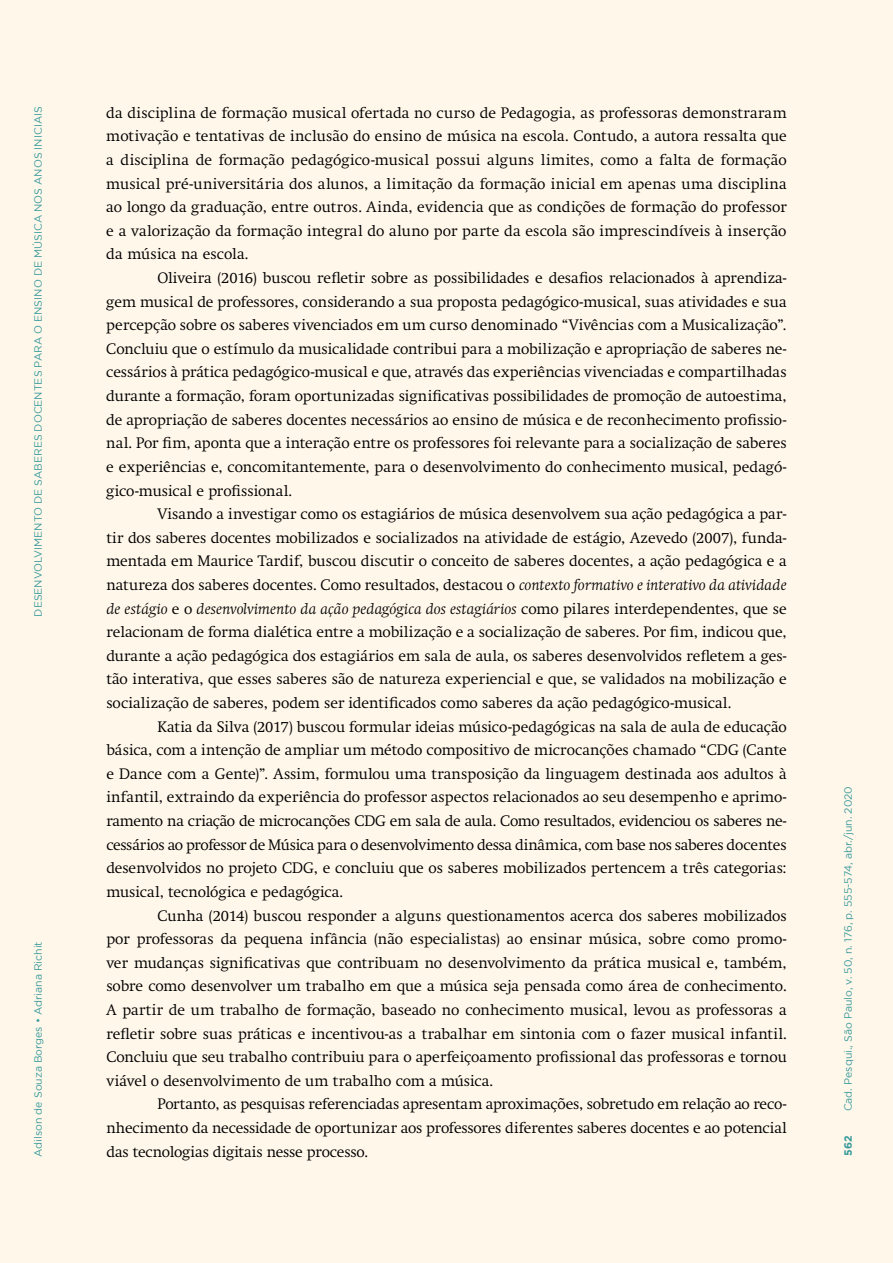
<style>
.page{position:relative;width:893px;height:1263px;background:#fff7ea}
.page>*{position:absolute;margin:0;border:0;box-sizing:border-box;transform-origin:0 0}
.t1{font:300 15px/23.5px "Swift";color:#000;text-align:justify}
.t2{font:10.5px "Gotham";color:#389fa9}
.t3{font:700 10.5px "Gotham";color:#389fa9}
.s1{font-style:italic}
</style>
<div class="page">
<p class="t2" style="left:32px;top:617px;width:512px;rotate:-90deg">DESENVOLVIMENTO DE SABERES DOCENTES PARA O ENSINO DE MÚSICA NOS ANOS INICIAIS</p>
<p class="t1" style="left:106px;top:101px;width:682px">da disciplina de formação musical ofertada no curso de Pedagogia, as professoras demonstraram motivação e tentativas de inclusão do ensino de música na escola. Contudo, a autora ressalta que a disciplina de formação pedagógico-musical possui alguns limites, como a falta de formação musical pré-universitária dos alunos, a limitação da formação inicial em apenas uma disciplina ao longo da graduação, entre outros. Ainda, evidencia que as condições de formação do professor e a valorização da formação integral do aluno por parte da escola são imprescindíveis à inserção da música na escola.</p>
<p class="t1" style="left:106px;top:266px;width:682px;text-indent:51px">Oliveira (2016) buscou refletir sobre as possibilidades e desafios relacionados à aprendiza&shy;gem musical de professores, considerando a sua proposta pedagógico-musical, suas atividades e sua percepção sobre os saberes vivenciados em um curso denominado “Vivências com a Musicalização”.<br>Concluiu que o estímulo da musicalidade contribui para a mobilização e apropriação de saberes ne&shy;cessários à prática pedagógico-musical e que, através das experiências vivenciadas e compartilhadas durante a formação, foram oportunizadas significativas possibilidades de promoção de autoestima, de apropriação de saberes docentes necessários ao ensino de música e de reconhecimento profissio&shy;nal. Por fim, aponta que a interação entre os professores foi relevante para a socialização de saberes e experiências e, concomitantemente, para o desenvolvimento do conhecimento musical, pedagó&shy;gico-musical e profissional.</p>
<p class="t1" style="left:106px;top:502px;width:682px;text-indent:51px">Visando a investigar como os estagiários de música desenvolvem sua ação pedagógica a par&shy;tir dos saberes docentes mobilizados e socializados na atividade de estágio, Azevedo (2007), funda&shy;mentada em Maurice Tardif, buscou discutir o conceito de saberes docentes, a ação pedagógica e a natureza dos saberes docentes. Como resultados, destacou o <span class="s1">contexto formativo e interativo da atividade de estágio</span> e o <span class="s1">desenvolvimento da ação pedagógica dos estagiários</span> como pilares interdependentes, que se relacionam de forma dialética entre a mobilização e a socialização de saberes. Por fim, indicou que, durante a ação pedagógica dos estagiários em sala de aula, os saberes desenvolvidos refletem a ges&shy;tão interativa, que esses saberes são de natureza experiencial e que, se validados na mobilização e socialização de saberes, podem ser identificados como saberes da ação pedagógico-musical.</p>
<p class="t1" style="left:106px;top:715px;width:682px;text-indent:51px">Katia da Silva (2017) buscou formular ideias músico-pedagógicas na sala de aula de educação básica, com a intenção de ampliar um método compositivo de microcanções chamado “CDG (Cante e Dance com a Gente)”. Assim, formulou uma transposição da linguagem destinada aos adultos à infantil, extraindo da experiência do professor aspectos relacionados ao seu desempenho e aprimo&shy;ramento na criação de microcanções CDG em sala de aula. Como resultados, evidenciou os saberes ne&shy;cessários ao professor de Música para o desenvolvimento dessa dinâmica, com base nos saberes docentes desenvolvidos no projeto CDG, e concluiu que os saberes mobilizados pertencem a três categorias: musical, tecnológica e pedagógica.</p>
<p class="t1" style="left:106px;top:904px;width:682px;text-indent:51px">Cunha (2014) buscou responder a alguns questionamentos acerca dos saberes mobilizados por professoras da pequena infância (não especialistas) ao ensinar música, sobre como promo&shy;ver mudanças significativas que contribuam no desenvolvimento da prática musical e, também, sobre como desenvolver um trabalho em que a música seja pensada como área de conhecimento.<br>A partir de um trabalho de formação, baseado no conhecimento musical, levou as professoras a refletir sobre suas práticas e incentivou-as a trabalhar em sintonia com o fazer musical infantil.<br>Concluiu que seu trabalho contribuiu para o aperfeiçoamento profissional das professoras e tornou viável o desenvolvimento de um trabalho com a música.</p>
<p class="t1" style="left:106px;top:1092px;width:682px;text-indent:51px">Portanto, as pesquisas referenciadas apresentam aproximações, sobretudo em relação ao reco&shy;nhecimento da necessidade de oportunizar aos professores diferentes saberes docentes e ao potencial das tecnologias digitais nesse processo.</p>
<p class="t2" style="left:32px;top:1157px;width:217px;rotate:-90deg">Adilson de Souza Borges • Adriana Richit</p>
<p class="t2" style="left:842px;top:1111px;width:327px;rotate:-90deg">Cad. Pesqui., São Paulo, v. 50, n. 176, p. 555-574, abr./jun. 2020</p>
<p class="t3" style="left:842px;top:1155px;width:22px;rotate:-90deg">562</p>
</div>
